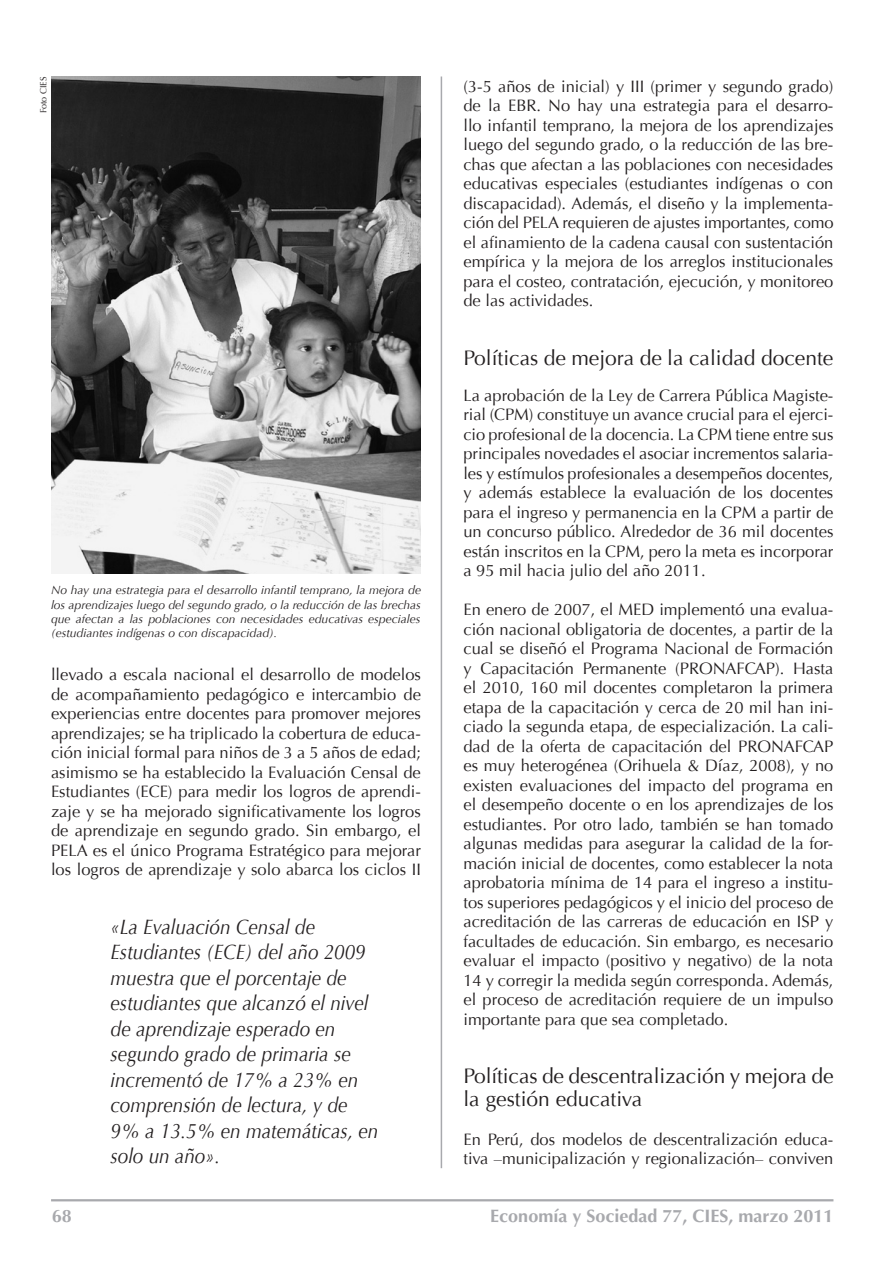
<style>
.page{position:relative;width:893px;height:1263px;background:#fff}
.page>*{position:absolute;margin:0;border:0;box-sizing:border-box;transform-origin:0 0}
.sumillas{font:italic 21px/25.5px "Optima";color:#231f20;scale:.9 1}
.subtitulo_2{font:21px/22.5px "Optima";color:#231f20}
.t1{font:700 18px "Optima LH East A";color:#a8a9ad}
.t2{font:16.5px/19.5px "Optima";color:#231f20;text-align:justify}
.notas_a_pie{font:italic 12px/14.2px "Optima";color:#231f20;text-align:justify}
.t3{font:9px "Optima";color:#231f20}
</style>
<div class="page">
<hr style="left:51px;top:1199px;width:782px;height:2px;background:#a8a9ad">
<hr style="left:441px;top:77px;width:1px;height:1091px;background:#a8a9ad">
<img style="left:51px;top:77px;width:370px;height:496px">
<p class="t3" style="left:38px;top:113px;width:38px;rotate:-90deg">Foto CIES</p>
<p class="notas_a_pie" style="left:51px;top:583px;width:371px">No hay una estrategia para el desarrollo infantil temprano, la mejora de los aprendizajes luego del segundo grado, o la reducción de las brechas que afectan a las poblaciones con necesidades educativas especiales (estudiantes indígenas o con discapacidad).</p>
<p class="t2" style="left:51px;top:665px;width:371px">llevado a escala nacional el desarrollo de modelos de acompañamiento pedagógico e intercambio de experiencias entre docentes para promover mejores aprendizajes; se ha triplicado la cobertura de educa&shy;ción inicial formal para niños de 3 a 5 años de edad; asimismo se ha establecido la Evaluación Censal de Estudiantes (ECE) para medir los logros de aprendi&shy;zaje y se ha mejorado significativamente los logros de aprendizaje en segundo grado. Sin embargo, el PELA es el único Programa Estratégico para mejorar los logros de aprendizaje y solo abarca los ciclos II</p>
<p class="sumillas" style="left:111px;top:914px;width:299px">«La Evaluación Censal de<br>Estudiantes (ECE) del año 2009 muestra que el porcentaje de estudiantes que alcanzó el nivel de aprendizaje esperado en segundo grado de primaria se incrementó de 17% a 23% en comprensión de lectura, y de<br>9% a 13.5% en matemáticas, en solo un año».</p>
<p class="t2" style="left:463px;top:77px;width:372px">(3-5 años de inicial) y III (primer y segundo grado) de la EBR. No hay una estrategia para el desarro&shy;llo infantil temprano, la mejora de los aprendizajes luego del segundo grado, o la reducción de las bre&shy;chas que afectan a las poblaciones con necesidades educativas especiales (estudiantes indígenas o con discapacidad). Además, el diseño y la implementa&shy;ción del PELA requieren de ajustes importantes, como el afinamiento de la cadena causal con sustentación empírica y la mejora de los arreglos institucionales para el costeo, contratación, ejecución, y monitoreo de las actividades.</p>
<p class="subtitulo_2" style="left:463px;top:347px;width:371px">Políticas de mejora de la calidad docente</p>
<p class="t2" style="left:463px;top:386px;width:371px">La aprobación de la Ley de Carrera Pública Magiste&shy;rial (CPM) constituye un avance crucial para el ejerci&shy;cio profesional de la docencia. La CPM tiene entre sus principales novedades el asociar incrementos salaria&shy;les y estímulos profesionales a desempeños docentes, y además establece la evaluación de los docentes para el ingreso y permanencia en la CPM a partir de un concurso público. Alrededor de 36 mil docentes están inscritos en la CPM, pero la meta es incorporar a 95 mil hacia julio del año 2011.</p>
<p class="t2" style="left:463px;top:600px;width:371px">En enero de 2007, el MED implementó una evalua&shy;ción nacional obligatoria de docentes, a partir de la cual se diseñó el Programa Nacional de Formación y Capacitación Permanente (PRONAFCAP). Hasta el 2010, 160 mil docentes completaron la primera etapa de la capacitación y cerca de 20 mil han ini&shy;ciado la segunda etapa, de especialización. La cali&shy;dad de la oferta de capacitación del PRONAFCAP es muy heterogénea (Orihuela &amp; Díaz, 2008), y no existen evaluaciones del impacto del programa en el desempeño docente o en los aprendizajes de los estudiantes. Por otro lado, también se han tomado algunas medidas para asegurar la calidad de la for&shy;mación inicial de docentes, como establecer la nota aprobatoria mínima de 14 para el ingreso a institu&shy;tos superiores pedagógicos y el inicio del proceso de acreditación de las carreras de educación en ISP y facultades de educación. Sin embargo, es necesario evaluar el impacto (positivo y negativo) de la nota 14 y corregir la medida según corresponda. Además, el proceso de acreditación requiere de un impulso importante para que sea completado.</p>
<p class="subtitulo_2" style="left:463px;top:1065px;width:371px">Políticas de descentralización y mejora de la gestión educativa</p>
<p class="t2" style="left:463px;top:1130px;width:371px">En Perú, dos modelos de descentralización educa&shy;tiva –municipalización y regionalización– conviven</p>
<p class="t1" style="left:52px;top:1204px;width:22px">68</p>
<p class="t1" style="left:490px;top:1204px;width:345px">Economía y Sociedad 77, CIES, marzo 2011</p>
</div>
